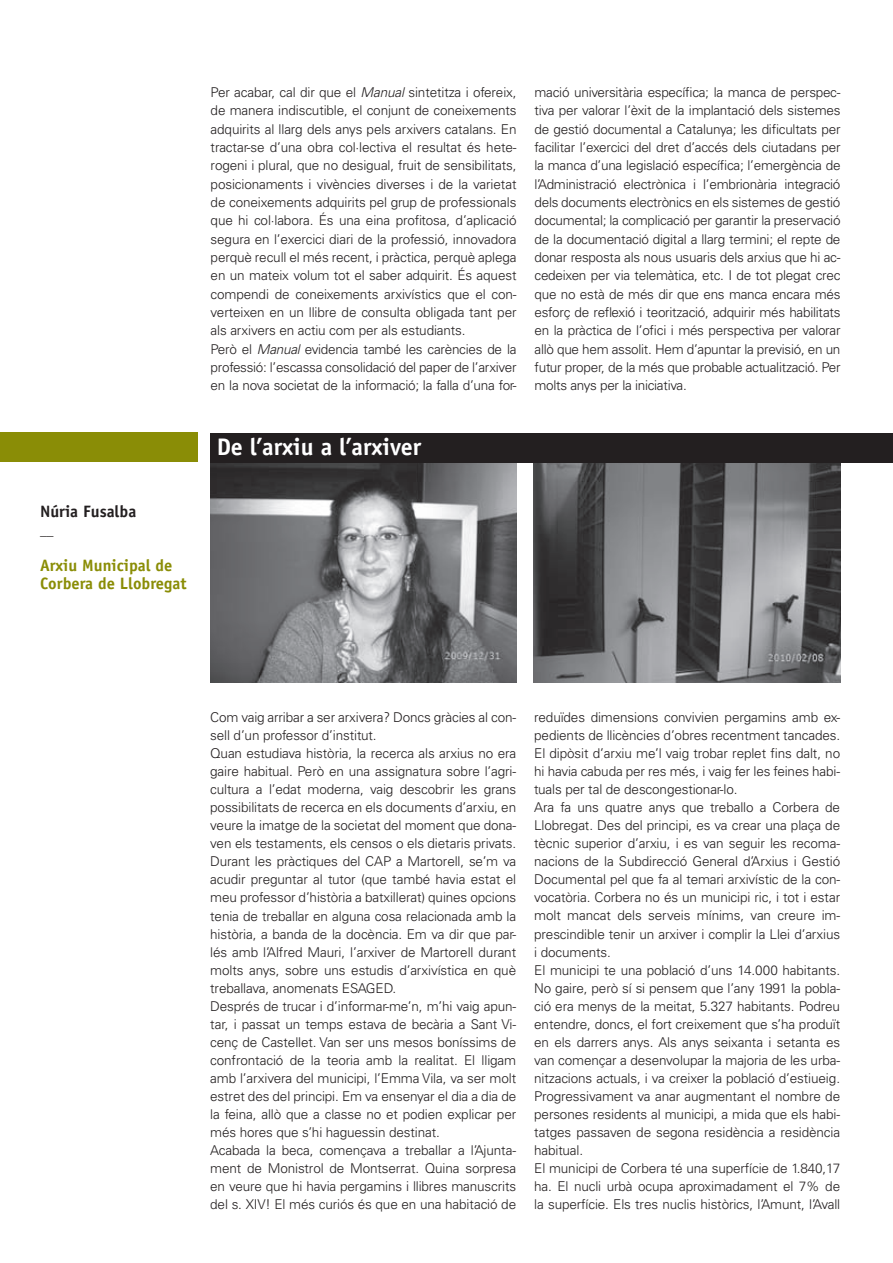
<style>
.page{position:relative;width:893px;height:1263px;background:#fff}
.page>*{position:absolute;margin:0;border:0;box-sizing:border-box;transform-origin:0 0}
.t1{font:700 24px "Officina Sans Std";color:#fff}
.t2{font:700 16.5px/18px "Officina Sans Std";color:#8a8d06}
.t3{font:700 16.5px "Officina Sans Std";color:#231f20}
.t4{font:300 13.5px/18px "Univers LT Std";letter-spacing:-.01em;color:#231f20}
.t5{font:13.5px "Officina Sans Std";color:#231f20}
.s1{font-style:italic}
</style>
<div class="page">
<img style="left:210px;top:462px;width:306px;height:220px">
<img style="left:533px;top:462px;width:306px;height:220px">
<div style="left:210px;top:432px;width:682px;height:30px;background:#231f20"></div>
<div style="left:0;top:432px;width:197px;height:30px;background:#8a8d06"></div>
<p class="t3" style="left:40px;top:501px;width:98px">Núria Fusalba</p>
<p class="t5" style="left:40px;top:522px;width:15px">__</p>
<p class="t2" style="left:40px;top:556px;width:148px">Arxiu Municipal de<br>Corbera de Llobregat</p>
<p class="t4" style="left:210px;top:83px;width:307px">Per acabar, cal dir que el <span class="s1">Manual</span> sintetitza i ofereix, de manera indiscutible, el conjunt de coneixements adquirits al llarg dels anys pels arxivers catalans. En tractar-se d’una obra col·lectiva el resultat és hete&shy;rogeni i plural, que no desigual, fruit de sensibilitats, posicionaments i vivències diverses i de la varietat de coneixements adquirits pel grup de professionals que hi col·labora. És una eina profitosa, d’aplicació segura en l’exercici diari de la professió, innovadora perquè recull el més recent, i pràctica, perquè aplega en un mateix volum tot el saber adquirit. És aquest compendi de coneixements arxivístics que el con&shy;verteixen en un llibre de consulta obligada tant per als arxivers en actiu com per als estudiants.<br>Però el <span class="s1">Manual</span> evidencia també les carències de la professió: l’escassa consolidació del paper de l’arxiver en la nova societat de la informació; la falla d’una for-</p>
<p class="t4" style="left:534px;top:83px;width:307px;text-align:justify">mació universitària específica; la manca de perspec&shy;tiva per valorar l’èxit de la implantació dels sistemes de gestió documental a Catalunya; les dificultats per facilitar l’exercici del dret d’accés dels ciutadans per la manca d’una legislació específica; l’emergència de l’Administració electrònica i l’embrionària integració dels documents electrònics en els sistemes de gestió documental; la complicació per garantir la preservació de la documentació digital a llarg termini; el repte de donar resposta als nous usuaris dels arxius que hi ac&shy;cedeixen per via telemàtica, etc. I de tot plegat crec que no està de més dir que ens manca encara més esforç de reflexió i teorització, adquirir més habilitats en la pràctica de l’ofici i més perspectiva per valorar allò que hem assolit. Hem d’apuntar la previsió, en un futur proper, de la més que probable actualització. Per molts anys per la iniciativa.</p>
<h1 class="t1" style="left:216px;top:431px;width:206px">De l’arxiu a l’arxiver</h1>
<p class="t4" style="left:210px;top:708px;width:307px">Com vaig arribar a ser arxivera? Doncs gràcies al con&shy;sell d’un professor d’institut.<br>Quan estudiava història, la recerca als arxius no era gaire habitual. Però en una assignatura sobre l’agri&shy;cultura a l’edat moderna, vaig descobrir les grans possibilitats de recerca en els documents d’arxiu, en veure la imatge de la societat del moment que dona&shy;ven els testaments, els censos o els dietaris privats.<br>Durant les pràctiques del CAP a Martorell, se’m va acudir preguntar al tutor (que també havia estat el meu professor d’història a batxillerat) quines opcions tenia de treballar en alguna cosa relacionada amb la història, a banda de la docència. Em va dir que par&shy;lés amb l’Alfred Mauri, l’arxiver de Martorell durant molts anys, sobre uns estudis d’arxivística en què treballava, anomenats ESAGED.<br>Després de trucar i d’informar-me’n, m’hi vaig apun&shy;tar, i passat un temps estava de becària a Sant Vi&shy;cenç de Castellet. Van ser uns mesos boníssims de confrontació de la teoria amb la realitat. El lligam amb l’arxivera del municipi, l’Emma Vila, va ser molt estret des del principi. Em va ensenyar el dia a dia de la feina, allò que a classe no et podien explicar per més hores que s’hi haguessin destinat.<br>Acabada la beca, començava a treballar a l’Ajunta&shy;ment de Monistrol de Montserrat. Quina sorpresa en veure que hi havia pergamins i llibres manuscrits del s. XIV! El més curiós és que en una habitació de</p>
<p class="t4" style="left:534px;top:708px;width:307px">reduïdes dimensions convivien pergamins amb ex&shy;pedients de llicències d’obres recentment tancades.<br>El dipòsit d’arxiu me’l vaig trobar replet fins dalt, no hi havia cabuda per res més, i vaig fer les feines habi&shy;tuals per tal de descongestionar-lo.<br>Ara fa uns quatre anys que treballo a Corbera de Llobregat. Des del principi, es va crear una plaça de tècnic superior d’arxiu, i es van seguir les recoma&shy;nacions de la Subdirecció General d’Arxius i Gestió Documental pel que fa al temari arxivístic de la con&shy;vocatòria. Corbera no és un municipi ric, i tot i estar molt mancat dels serveis mínims, van creure im&shy;prescindible tenir un arxiver i complir la Llei d’arxius i documents.<br>El municipi te una població d’uns 14.000 habitants.<br>No gaire, però sí si pensem que l’any 1991 la pobla&shy;ció era menys de la meitat, 5.327 habitants. Podreu entendre, doncs, el fort creixement que s’ha produït en els darrers anys. Als anys seixanta i setanta es van començar a desenvolupar la majoria de les urba&shy;nitzacions actuals, i va creixer la població d’estiueig.<br>Progressivament va anar augmentant el nombre de persones residents al municipi, a mida que els habi&shy;tatges passaven de segona residència a residència habitual.<br>El municipi de Corbera té una superfície de 1.840,17 ha. El nucli urbà ocupa aproximadament el 7% de la superfície. Els tres nuclis històrics, l’Amunt, l’Avall</p>
</div>
